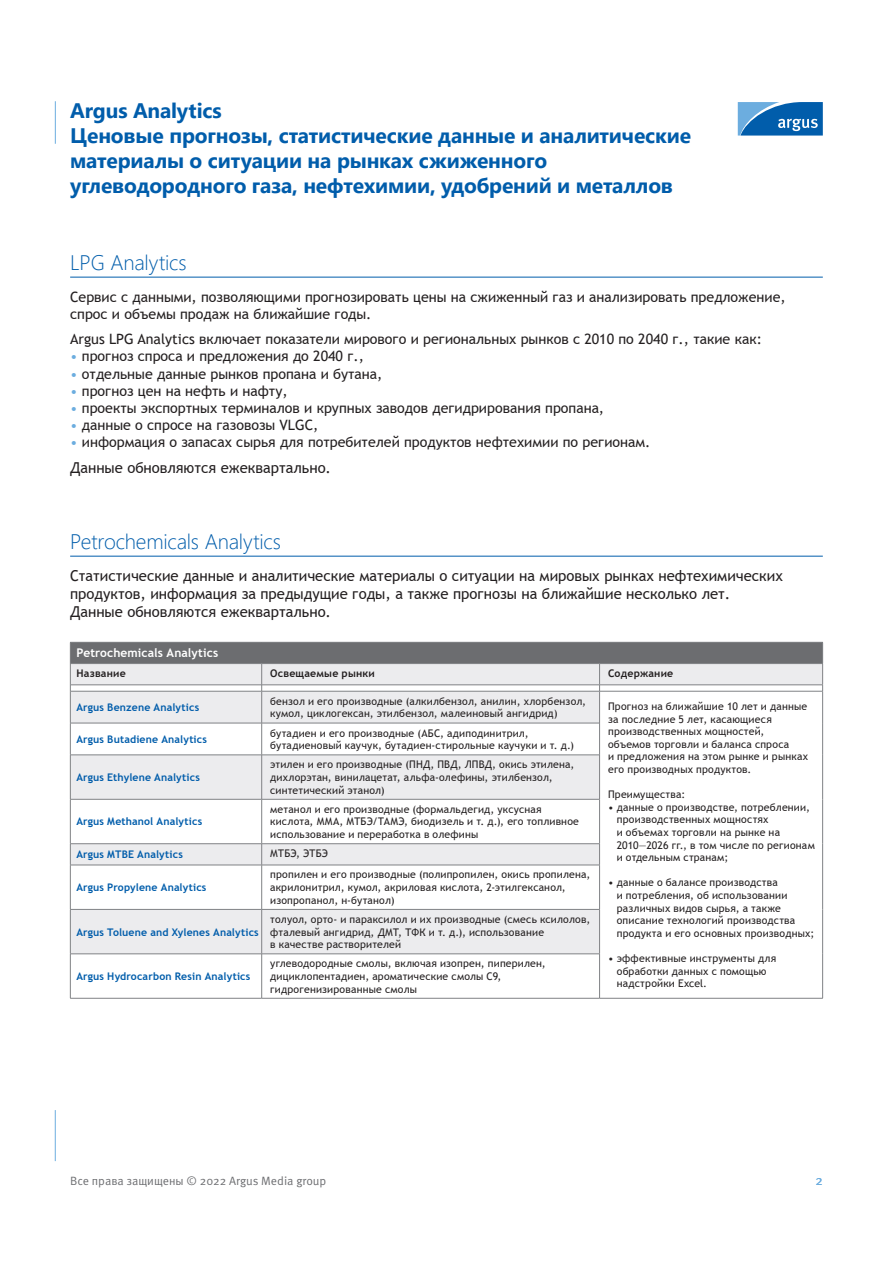
<style>
.page{position:relative;width:893px;height:1263px;background:#fff}
.page>*{position:absolute;margin:0;border:0;box-sizing:border-box;transform-origin:0 0}
.t1{font:700 21px/25.2px "Segoe UI";letter-spacing:-.01em;color:#015dab}
.t2{font:300 21px "Segoe UI";letter-spacing:-.01em;color:#015dab}
.t3{font:15px/18px "Trebuchet MS";color:#231f20}
.t4{font:14.25px/17.1px "Trebuchet MS";color:#231f20}
.t5{font:13.5px "Meta Pro Norm";color:#6caddf}
.t6{font:12px "Meta Pro Norm";color:#6c6d70}
.t7{font:700 12px "Trebuchet MS";letter-spacing:.005em;color:#fff}
.t8{font:10.5px/12.6px "Trebuchet MS";letter-spacing:.02em;color:#231f20}
.t9{font:700 10.5px "Trebuchet MS";letter-spacing:.015em;color:#015dab}
.t10{font:700 10.5px "Trebuchet MS";letter-spacing:.02em;color:#231f20}
.s1{color:#6caddf}
</style>
<div class="page">
<hr style="left:55px;top:101px;width:1px;height:43px;background:#6caddf">
<hr style="left:55px;top:1110px;width:1px;height:51px;background:#6caddf">
<svg style="left:738px;top:102px;width:85px;height:34px;background:#337fbe"></svg>
<div style="left:70px;top:642px;width:753px;height:21px;background:#6c6d70"></div>
<svg style="left:71px;top:664px;width:751px;height:289px"></svg>
<svg style="left:71px;top:724px;width:528px;height:274px"></svg>
<hr style="left:70px;top:642px;width:192px;height:1px;background:#808285">
<hr style="left:262px;top:642px;width:338px;height:1px;background:#808285">
<hr style="left:600px;top:642px;width:223px;height:1px;background:#808285">
<svg style="left:70px;top:643px;width:1px;height:48px"></svg>
<hr style="left:261px;top:684px;width:339px;height:1px;background:#808285">
<hr style="left:600px;top:684px;width:223px;height:1px;background:#808285">
<hr style="left:71px;top:663px;width:191px;height:1px;background:#808285">
<hr style="left:262px;top:663px;width:338px;height:1px;background:#808285">
<hr style="left:600px;top:663px;width:223px;height:1px;background:#808285">
<hr style="left:71px;top:684px;width:191px;height:1px;background:#808285">
<svg style="left:261px;top:664px;width:1px;height:27px"></svg>
<svg style="left:599px;top:664px;width:1px;height:27px"></svg>
<svg style="left:822px;top:643px;width:1px;height:48px"></svg>
<hr style="left:71px;top:691px;width:190px;height:1px;background:#808285">
<hr style="left:70px;top:691px;width:1px;height:32px;background:#808285">
<hr style="left:600px;top:691px;width:223px;height:1px;background:#808285">
<hr style="left:600px;top:998px;width:223px;height:1px;background:#808285">
<hr style="left:261px;top:691px;width:339px;height:1px;background:#808285">
<hr style="left:261px;top:691px;width:1px;height:32px;background:#808285">
<hr style="left:599px;top:691px;width:1px;height:32px;background:#808285">
<hr style="left:822px;top:691px;width:1px;height:32px;background:#808285">
<hr style="left:599px;top:723px;width:1px;height:32px;background:#808285">
<hr style="left:822px;top:723px;width:1px;height:32px;background:#808285">
<hr style="left:822px;top:755px;width:1px;height:44px;background:#808285">
<hr style="left:822px;top:799px;width:1px;height:45px;background:#808285">
<svg style="left:822px;top:844px;width:1px;height:21px"></svg>
<hr style="left:822px;top:865px;width:1px;height:44px;background:#808285">
<hr style="left:822px;top:909px;width:1px;height:45px;background:#808285">
<hr style="left:822px;top:954px;width:1px;height:44px;background:#808285">
<hr style="left:70px;top:723px;width:192px;height:1px;background:#808285">
<hr style="left:70px;top:723px;width:1px;height:32px;background:#808285">
<hr style="left:262px;top:723px;width:337px;height:1px;background:#808285">
<hr style="left:262px;top:755px;width:337px;height:1px;background:#808285">
<hr style="left:261px;top:723px;width:1px;height:32px;background:#808285">
<hr style="left:599px;top:755px;width:1px;height:44px;background:#808285">
<hr style="left:70px;top:755px;width:192px;height:1px;background:#808285">
<hr style="left:70px;top:755px;width:1px;height:44px;background:#808285">
<hr style="left:261px;top:755px;width:1px;height:44px;background:#808285">
<hr style="left:262px;top:799px;width:338px;height:1px;background:#808285">
<hr style="left:599px;top:799px;width:1px;height:44px;background:#808285">
<hr style="left:70px;top:799px;width:192px;height:1px;background:#808285">
<hr style="left:70px;top:799px;width:1px;height:44px;background:#808285">
<hr style="left:261px;top:799px;width:1px;height:44px;background:#808285">
<hr style="left:262px;top:843px;width:338px;height:1px;background:#808285">
<svg style="left:599px;top:844px;width:1px;height:21px"></svg>
<hr style="left:70px;top:843px;width:192px;height:1px;background:#808285">
<svg style="left:70px;top:844px;width:1px;height:21px"></svg>
<svg style="left:261px;top:844px;width:1px;height:21px"></svg>
<hr style="left:262px;top:865px;width:338px;height:1px;background:#808285">
<hr style="left:599px;top:865px;width:1px;height:44px;background:#808285">
<hr style="left:70px;top:865px;width:192px;height:1px;background:#808285">
<hr style="left:70px;top:865px;width:1px;height:44px;background:#808285">
<hr style="left:261px;top:865px;width:1px;height:44px;background:#808285">
<hr style="left:262px;top:909px;width:338px;height:1px;background:#808285">
<hr style="left:599px;top:909px;width:1px;height:45px;background:#808285">
<hr style="left:70px;top:909px;width:192px;height:1px;background:#808285">
<hr style="left:70px;top:909px;width:1px;height:45px;background:#808285">
<hr style="left:70px;top:953px;width:192px;height:1px;background:#808285">
<hr style="left:70px;top:954px;width:1px;height:44px;background:#808285">
<hr style="left:70px;top:998px;width:192px;height:1px;background:#808285">
<hr style="left:261px;top:909px;width:1px;height:45px;background:#808285">
<hr style="left:262px;top:953px;width:338px;height:1px;background:#808285">
<hr style="left:261px;top:954px;width:1px;height:44px;background:#808285">
<hr style="left:599px;top:954px;width:1px;height:44px;background:#808285">
<hr style="left:262px;top:998px;width:338px;height:1px;background:#808285">
<hr style="left:70px;top:277px;width:753px;height:1px;background:#015dab">
<hr style="left:70px;top:556px;width:753px;height:1px;background:#015dab">
<h1 class="t1" style="left:70px;top:96px;width:623px">Argus Analytics<br>Ценовые прогнозы, статистические данные и аналитические материалы о ситуации на рынках сжиженного углеводородного газа, нефтехимии, удобрений и металлов</h1>
<h1 class="t2" style="left:70px;top:243px;width:118px">LPG Analytics</h1>
<h3 class="t4" style="left:70px;top:288px;width:717px">Сервис с данными, позволяющими прогнозировать цены на сжиженный газ и анализировать предложение, спрос и объемы продаж на ближайшие годы.</h3>
<h3 class="t4" style="left:70px;top:331px;width:693px">Argus LPG Analytics включает показатели мирового и региональных рынков с 2010 по 2040 г., такие как:</h3>
<h3 class="t4" style="left:70px;top:348px;width:295px"><span class="s1">•</span> прогноз спроса и предложения до 2040 г.,</h3>
<h3 class="t4" style="left:70px;top:365px;width:314px"><span class="s1">•</span> отдельные данные рынков пропана и бутана,</h3>
<h3 class="t4" style="left:70px;top:382px;width:219px"><span class="s1">•</span> прогноз цен на нефть и нафту,</h3>
<h3 class="t4" style="left:70px;top:399px;width:536px"><span class="s1">•</span> проекты экспортных терминалов и крупных заводов дегидрирования пропана,</h3>
<h3 class="t4" style="left:70px;top:416px;width:250px"><span class="s1">•</span> данные о спросе на газовозы VLGC,</h3>
<h3 class="t4" style="left:70px;top:433px;width:582px"><span class="s1">•</span> информация о запасах сырья для потребителей продуктов нефтехимии по регионам.</h3>
<h2 class="t3" style="left:70px;top:459px;width:262px">Данные обновляются ежеквартально.</h2>
<h1 class="t2" style="left:70px;top:522px;width:212px">Petrochemicals Analytics</h1>
<h2 class="t3" style="left:70px;top:567px;width:714px">Статистические данные и аналитические материалы о ситуации на мировых рынках нефтехимических продуктов, информация за предыдущие годы, а также прогнозы на ближайшие несколько лет.<br>Данные обновляются ежеквартально.</h2>
<p class="t7" style="left:76px;top:645px;width:143px">Petrochemicals Analytics</p>
<p class="t10" style="left:76px;top:667px;width:51px">Название</p>
<p class="t10" style="left:270px;top:667px;width:106px">Освещаемые рынки</p>
<p class="t10" style="left:608px;top:667px;width:67px">Содержание</p>
<p class="t9" style="left:76px;top:701px;width:124px">Argus Benzene Analytics</p>
<p class="t8" style="left:270px;top:695px;width:317px">бензол и его производные (алкилбензол, анилин, хлорбензол, кумол, циклогексан, этилбензол, малеиновый ангидрид)</p>
<p class="t8" style="left:608px;top:700px;width:202px">Прогноз на ближайшие 10 лет и данные за последние 5 лет, касающиеся производственных мощностей, объемов торговли и баланса спроса<br>и предложения на этом рынке и рынках его производных продуктов.</p>
<p class="t8" style="left:608px;top:788px;width:79px">Преимущества:</p>
<p class="t8" style="left:617px;top:801px;width:200px;text-indent:-9px">• данные о производстве, потреблении, производственных мощностях<br>и объемах торговли на рынке на<br>2010—2026 гг., в том числе по регионам и отдельным странам;</p>
<p class="t8" style="left:617px;top:876px;width:199px;text-indent:-9px">• данные о балансе производства<br>и потребления, об использовании различных видов сырья, а также описание технологий производства продукта и его основных производных;</p>
<p class="t8" style="left:617px;top:952px;width:161px;text-indent:-9px">• эффективные инструменты для обработки данных с помощью надстройки Excel.</p>
<p class="t9" style="left:76px;top:732px;width:132px">Argus Butadiene Analytics</p>
<p class="t8" style="left:270px;top:726px;width:305px">бутадиен и его производные (АБС, адиподинитрил, бутадиеновый каучук, бутадиен-стирольные каучуки и т. д.)</p>
<p class="t9" style="left:76px;top:771px;width:125px">Argus Ethylene Analytics</p>
<p class="t8" style="left:270px;top:758px;width:306px">этилен и его производные (ПНД, ПВД, ЛПВД, окись этилена, дихлорэтан, винилацетат, альфа-олефины, этилбензол, синтетический этанол)</p>
<p class="t8" style="left:270px;top:803px;width:310px">метанол и его производные (формальдегид, уксусная кислота, ММА, МТБЭ/ТАМЭ, биодизель и т. д.), его топливное использование и переработка в олефины</p>
<p class="t9" style="left:76px;top:815px;width:127px">Argus Methanol Analytics</p>
<p class="t9" style="left:76px;top:848px;width:108px">Argus MTBE Analytics</p>
<p class="t8" style="left:270px;top:847px;width:59px">МТБЭ, ЭТБЭ</p>
<p class="t9" style="left:76px;top:881px;width:132px">Argus Propylene Analytics</p>
<p class="t8" style="left:270px;top:868px;width:322px">пропилен и его производные (полипропилен, окись пропилена, акрилонитрил, кумол, акриловая кислота, 2-этилгексанол, изопропанол, н-бутанол)</p>
<p class="t8" style="left:270px;top:913px;width:322px">толуол, орто- и параксилол и их производные (смесь ксилолов, фталевый ангидрид, ДМТ, ТФК и т. д.), использование<br>в качестве растворителей</p>
<p class="t9" style="left:76px;top:925px;width:184px">Argus Toluene and Xylenes Analytics</p>
<p class="t9" style="left:76px;top:970px;width:175px">Argus Hydrocarbon Resin Analytics</p>
<p class="t8" style="left:270px;top:957px;width:277px">углеводородные смолы, включая изопрен, пиперилен, дициклопентадиен, ароматические смолы С9, гидрогенизированные смолы</p>
<p class="t6" style="left:70px;top:1171px;width:258px">Все права защищены © 2022 Argus Media group</p>
<p class="t5" style="left:815px;top:1170px;width:9px">2</p>
</div>
